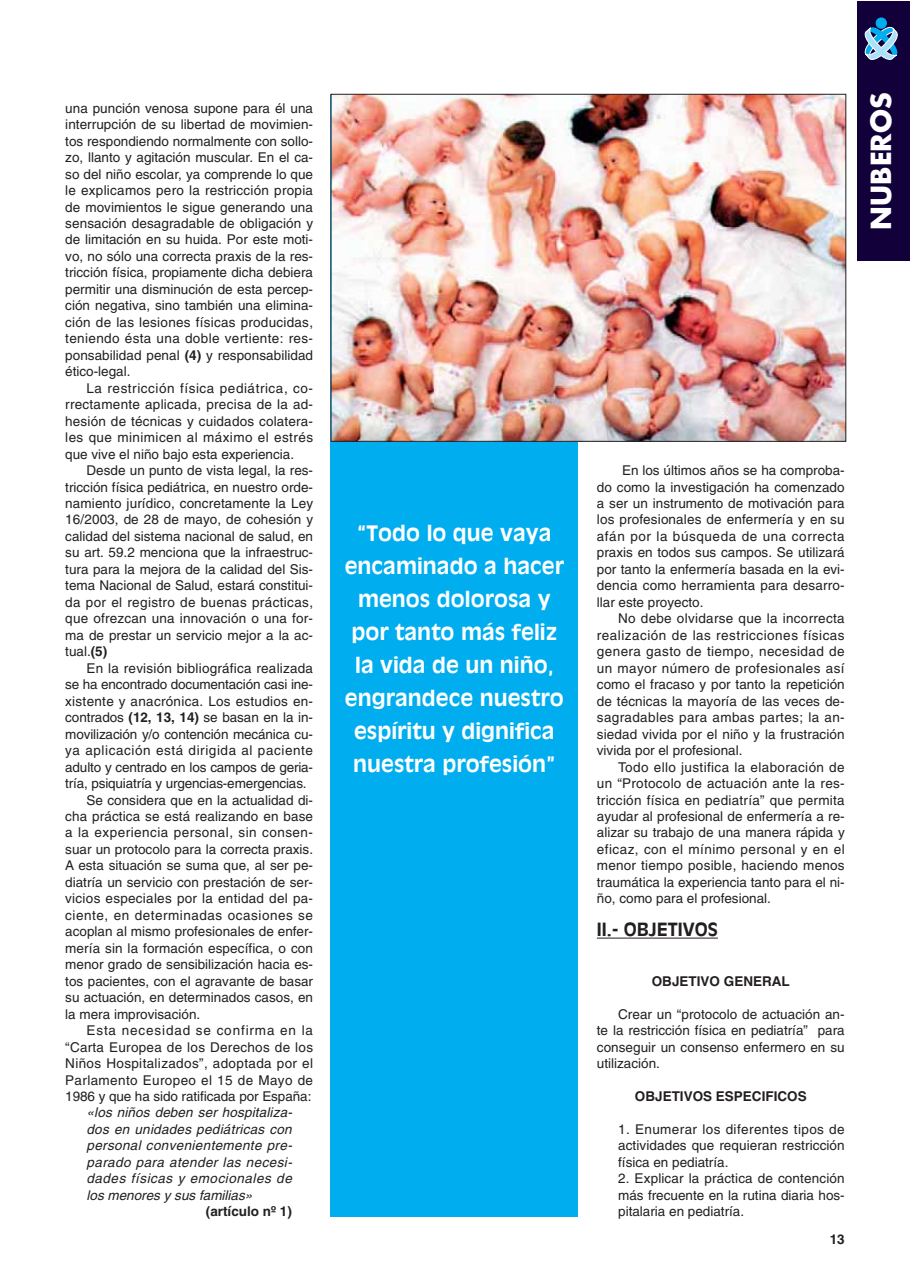
<style>
.page{position:relative;width:910px;height:1280px;background:#fff}
.page>*{position:absolute;margin:0;border:0;box-sizing:border-box;transform-origin:0 0}
.t1{font:700 27px "Futura";color:#fff}
.t2{font:700 21px/33px "Antique Olive";color:#fff;text-align:center}
.t3{font:700 18px "Antique Olive";color:#231f20}
.t4{font:13.5px/16.5px "Helvetica";color:#231f20;text-align:justify}
.t5{font:italic 13.5px/16.5px "Helvetica";color:#231f20;text-align:justify}
.t6{font:13.5px "Helvetica";letter-spacing:.02em;color:#231f20}
.t7{font:13.5px "Helvetica";letter-spacing:.025em;color:#231f20}
.t8{font:700 13.5px "Helvetica";color:#231f20}
.t9{font:13.5px "Helvetica";letter-spacing:.045em;color:#231f20}
.t10{font:13.5px "Helvetica";letter-spacing:.035em;color:#231f20}
.t11{font:13.5px "Helvetica";letter-spacing:.04em;color:#231f20}
.t12{font:13.5px "Helvetica";letter-spacing:.065em;color:#231f20}
.s1{font-weight:700}
</style>
<div class="page">
<hr style="left:597px;top:938px;width:121px;height:1px;background:#231f20">
<div style="left:858px;top:2px;width:52px;height:259px;background:#12003a"></div>
<div style="left:876px;top:18px;width:11px;height:10px;background:#00aeef;border:1px solid #00aeef;border-radius:50%"></div>
<svg style="left:864px;top:23px;width:34px;height:37px"></svg>
<div style="left:330px;top:94px;width:248px;height:1122px;background:#00aeef"></div>
<img style="left:333px;top:96px;width:511px;height:344px">
<p class="t4" style="left:65px;top:101px;width:249px">una punción venosa supone para él una interrupción de su libertad de movimien&shy;tos respondiendo normalmente con sollo&shy;zo, llanto y agitación muscular. En el ca&shy;so del niño escolar, ya comprende lo que le explicamos pero la restricción propia de movimientos le sigue generando una sensación desagradable de obligación y de limitación en su huida. Por este moti&shy;vo, no sólo una correcta praxis de la res&shy;tricción física, propiamente dicha debiera permitir una disminución de esta percep&shy;ción negativa, sino también una elimina&shy;ción de las lesiones físicas producidas, teniendo ésta una doble vertiente: res&shy;ponsabilidad penal <span class="s1">(4)</span> y responsabilidad ético-legal.</p>
<p class="t4" style="left:65px;top:381px;width:249px;text-indent:21px">La restricción física pediátrica, co&shy;rrectamente aplicada, precisa de la ad&shy;hesión de técnicas y cuidados colatera&shy;les que minimicen al máximo el estrés que vive el niño bajo esta experiencia.</p>
<p class="t4" style="left:65px;top:463px;width:249px;text-indent:21px">Desde un punto de vista legal, la res&shy;tricción física pediátrica, en nuestro orde&shy;namiento jurídico, concretamente la Ley 16/2003, de 28 de mayo, de cohesión y calidad del sistema nacional de salud, en su art. 59.2 menciona que la infraestruc&shy;tura para la mejora de la calidad del Sis&shy;tema Nacional de Salud, estará constitui&shy;da por el registro de buenas prácticas, que ofrezcan una innovación o una for&shy;ma de prestar un servicio mejor a la ac&shy;tual.<span class="s1">(5)</span></p>
<p class="t4" style="left:87px;top:661px;width:228px">En la revisión bibliográfica realizada</p>
<p class="t4" style="left:65px;top:677px;width:249px">se ha encontrado documentación casi ine-</p>
<p class="t6" style="left:65px;top:696px;width:249px">xistente y anacrónica. Los estudios en-</p>
<p class="t4" style="left:65px;top:710px;width:249px">contrados <span class="s1">(12, 13, 14)</span> se basan en la in-</p>
<p class="t4" style="left:65px;top:727px;width:249px">movilización y/o contención mecánica cu-</p>
<p class="t9" style="left:65px;top:745px;width:249px">ya aplicación está dirigida al paciente</p>
<p class="t4" style="left:65px;top:760px;width:249px">adulto y centrado en los campos de geria-</p>
<p class="t4" style="left:65px;top:776px;width:243px">tría, psiquiatría y urgencias-emergencias.</p>
<p class="t4" style="left:87px;top:793px;width:228px">Se considera que en la actualidad di-</p>
<p class="t4" style="left:65px;top:809px;width:249px">cha práctica se está realizando en base</p>
<p class="t10" style="left:65px;top:828px;width:249px">a la experiencia personal, sin consen-</p>
<p class="t4" style="left:65px;top:842px;width:249px">suar un protocolo para la correcta praxis.</p>
<p class="t4" style="left:65px;top:859px;width:249px">A esta situación se suma que, al ser pe-</p>
<p class="t4" style="left:65px;top:875px;width:249px">diatría un servicio con prestación de ser-</p>
<p class="t6" style="left:65px;top:894px;width:249px">vicios especiales por la entidad del pa-</p>
<p class="t11" style="left:65px;top:910px;width:249px">ciente, en determinadas ocasiones se</p>
<p class="t4" style="left:65px;top:924px;width:249px">acoplan al mismo profesionales de enfer-</p>
<p class="t4" style="left:65px;top:941px;width:249px">mería sin la formación específica, o con</p>
<p class="t4" style="left:65px;top:957px;width:249px">menor grado de sensibilización hacia es-</p>
<p class="t4" style="left:65px;top:974px;width:249px">tos pacientes, con el agravante de basar</p>
<p class="t4" style="left:65px;top:990px;width:249px">su actuación, en determinados casos, en</p>
<p class="t4" style="left:65px;top:1007px;width:137px">la mera improvisación.</p>
<p class="t12" style="left:87px;top:1025px;width:228px">Esta necesidad se confirma en la</p>
<p class="t6" style="left:65px;top:1042px;width:249px">“Carta Europea de los Derechos de los</p>
<p class="t7" style="left:65px;top:1058px;width:249px">Niños Hospitalizados”, adoptada por el</p>
<p class="t7" style="left:65px;top:1075px;width:249px">Parlamento Europeo el 15 de Mayo de</p>
<p class="t4" style="left:65px;top:1089px;width:248px">1986 y que ha sido ratificada por España:</p>
<p class="t5" style="left:87px;top:1106px;width:209px">«los niños deben ser hospitaliza&shy;dos en unidades pediátricas con personal convenientemente pre&shy;parado para atender las necesi&shy;dades físicas y emocionales de los menores y sus familias»</p>
<p class="t8" style="left:206px;top:1206px;width:87px">(artículo nº 1)</p>
<h2 class="t2" style="left:345px;top:518px;width:221px">“Todo lo que vaya encaminado a hacer menos dolorosa y por tanto más feliz la vida de un niño, engrandece nuestro espíritu y dignifica nuestra profesión”</h2>
<h1 class="t1" style="left:869px;top:230px;width:138px;rotate:-90deg">NUBEROS</h1>
<p class="t4" style="left:597px;top:463px;width:249px;text-indent:25px">En los últimos años se ha comproba&shy;do como la investigación ha comenzado a ser un instrumento de motivación para los profesionales de enfermería y en su afán por la búsqueda de una correcta praxis en todos sus campos. Se utilizará por tanto la enfermería basada en la evi&shy;dencia como herramienta para desarro&shy;llar este proyecto.</p>
<p class="t4" style="left:597px;top:612px;width:249px;text-indent:21px">No debe olvidarse que la incorrecta realización de las restricciones físicas genera gasto de tiempo, necesidad de un mayor número de profesionales así como el fracaso y por tanto la repetición de técnicas la mayoría de las veces de&shy;sagradables para ambas partes; la an&shy;siedad vivida por el niño y la frustración vivida por el profesional.</p>
<p class="t4" style="left:597px;top:760px;width:249px;text-indent:21px">Todo ello justifica la elaboración de un “Protocolo de actuación ante la res&shy;tricción física en pediatría” que permita ayudar al profesional de enfermería a re&shy;alizar su trabajo de una manera rápida y eficaz, con el mínimo personal y en el menor tiempo posible, haciendo menos traumática la experiencia tanto para el ni&shy;ño, como para el profesional.</p>
<h3 class="t3" style="left:597px;top:922px;width:123px">II.- OBJETIVOS</h3>
<p class="t8" style="left:652px;top:976px;width:140px">OBJETIVO GENERAL</p>
<p class="t4" style="left:597px;top:1007px;width:249px;text-indent:21px">Crear un “protocolo de actuación an&shy;te la restricción física en pediatría” para conseguir un consenso enfermero en su utilización.</p>
<p class="t8" style="left:635px;top:1091px;width:173px">OBJETIVOS ESPECIFICOS</p>
<p class="t4" style="left:618px;top:1122px;width:228px">1. Enumerar los diferentes tipos de actividades que requieran restricción física en pediatría.</p>
<p class="t4" style="left:618px;top:1172px;width:228px">2. Explicar la práctica de contención más frecuente en la rutina diaria hos&shy;pitalaria en pediatría.</p>
<p class="t8" style="left:830px;top:1234px;width:17px">13</p>
</div>
